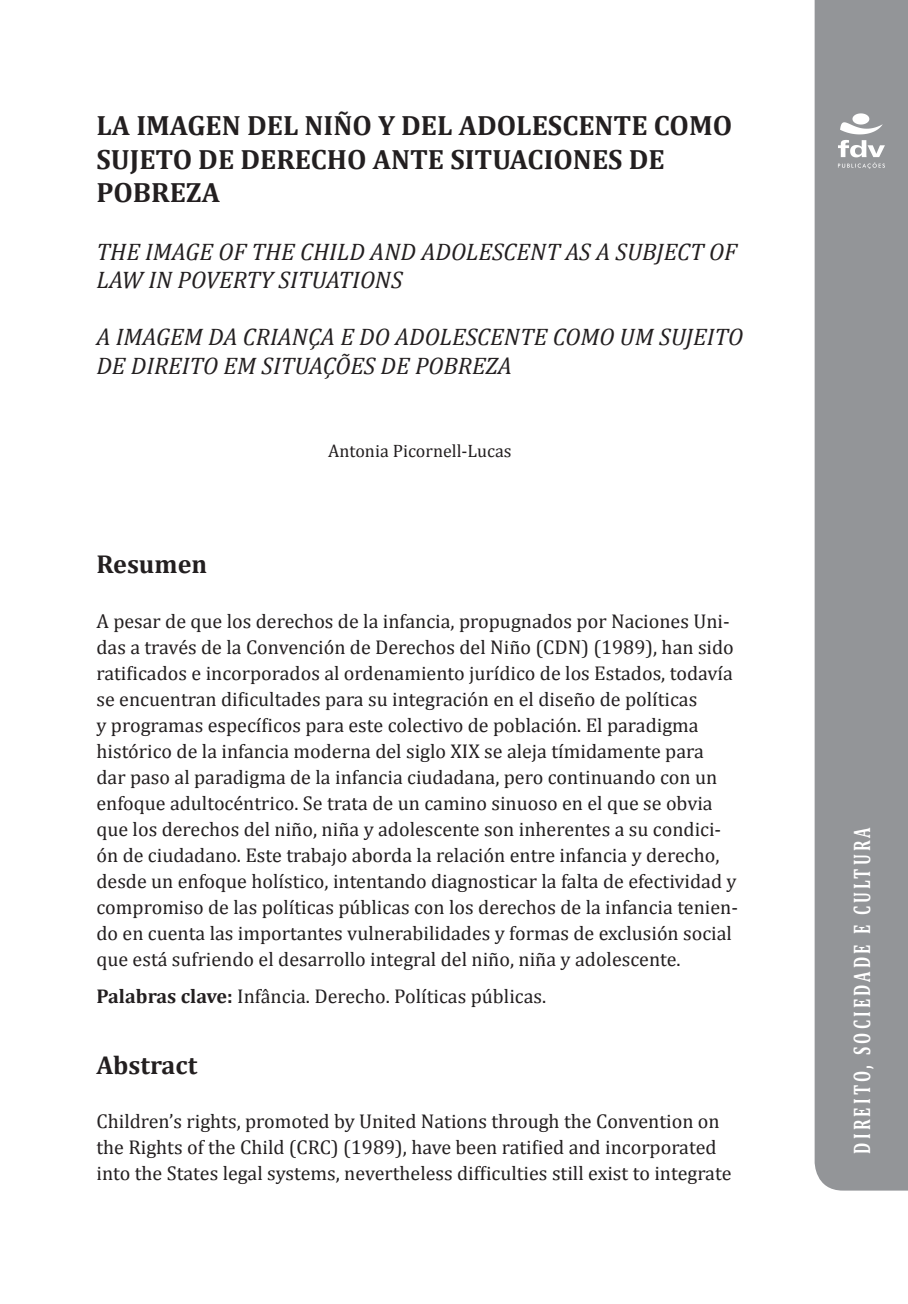
<style>
.page{position:relative;width:908px;height:1304px;background:#fff}
.page>*{position:absolute;margin:0;border:0;box-sizing:border-box;transform-origin:0 0}
.t1{font:700 28px/33.6px "Cambria";color:#231f20}
.t2{font:700 26px "Cambria";color:#231f20}
.t3{font:italic 24px/28.8px "Cambria";color:#231f20}
.t4{font:700 24px "Cambria";color:#fff;scale:.67 1}
.t5{font:20px/26px "Cambria";color:#231f20}
.t6{font:18px "Cambria";color:#231f20}
.s1{font-weight:700}
</style>
<div class="page">
<div style="left:814px;top:0;width:93px;height:1191px;background:#939598"></div>
<svg style="left:837px;top:113px;width:47px;height:56px"></svg>
<h1 class="t1" style="left:96px;top:108px;width:637px">LA IMAGEN DEL NIÑO Y DEL ADOLESCENTE COMO<br>SUJETO DE DERECHO ANTE SITUACIONES DE<br>POBREZA</h1>
<p class="t3" style="left:96px;top:236px;width:641px">THE IMAGE OF THE CHILD AND ADOLESCENT AS A SUBJECT OF<br>LAW IN POVERTY SITUATIONS</p>
<p class="t3" style="left:96px;top:322px;width:647px">A IMAGEM DA CRIANÇA E DO ADOLESCENTE COMO UM SUJEITO<br>DE DIREITO EM SITUAÇÕES DE POBREZA</p>
<h2 class="t2" style="left:96px;top:546px;width:112px">Resumen</h2>
<p class="t6" style="left:328px;top:440px;width:185px">Antonia Picornell-Lucas</p>
<p class="t5" style="left:96px;top:608px;width:642px">A pesar de que los derechos de la infancia, propugnados por Naciones Uni&shy;das a través de la Convención de Derechos del Niño (CDN) (1989), han sido ratificados e incorporados al ordenamiento jurídico de los Estados, todavía se encuentran dificultades para su integración en el diseño de políticas<br>y programas específicos para este colectivo de población. El paradigma histórico de la infancia moderna del siglo XIX se aleja tímidamente para dar paso al paradigma de la infancia ciudadana, pero continuando con un enfoque adultocéntrico. Se trata de un camino sinuoso en el que se obvia que los derechos del niño, niña y adolescente son inherentes a su condici&shy;ón de ciudadano. Este trabajo aborda la relación entre infancia y derecho, desde un enfoque holístico, intentando diagnosticar la falta de efectividad y compromiso de las políticas públicas con los derechos de la infancia tenien&shy;do en cuenta las importantes vulnerabilidades y formas de exclusión social que está sufriendo el desarrollo integral del niño, niña y adolescente.</p>
<p class="t5" style="left:96px;top:983px;width:451px"><span class="s1">Palabras clave:</span> Infância. Derecho. Políticas públicas.</p>
<h2 class="t2" style="left:96px;top:1047px;width:102px">Abstract</h2>
<p class="t5" style="left:96px;top:1108px;width:636px">Children’s rights, promoted by United Nations through the Convention on the Rights of the Child (CRC) (1989), have been ratified and incorporated into the States legal systems, nevertheless difficulties still exist to integrate</p>
<p class="t4" style="left:844px;top:1154px;width:488px;rotate:-90deg">Direito, Sociedade e Cultura</p>
</div>
